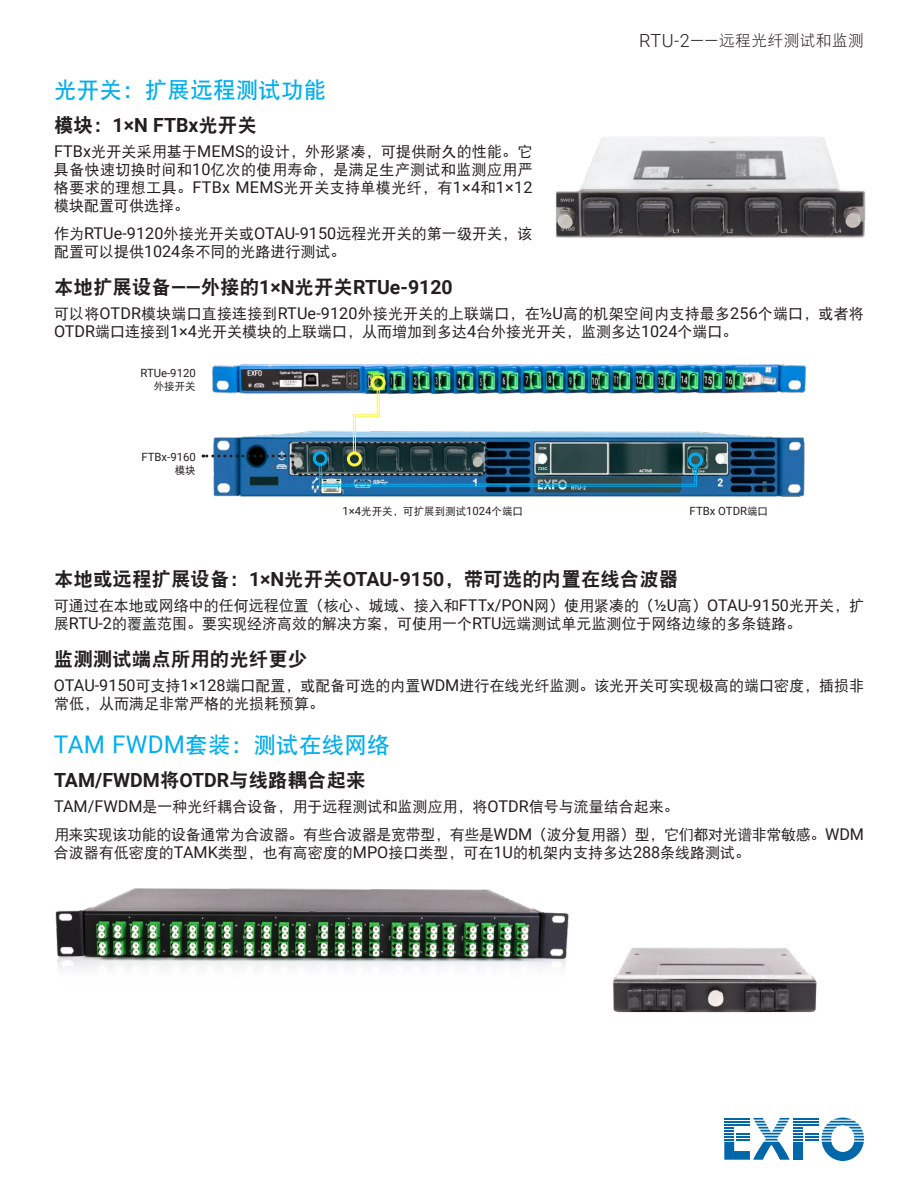
<style>
.page{position:relative;width:918px;height:1188px;background:#fff}
.page>*{position:absolute;margin:0;border:0;box-sizing:border-box;transform-origin:0 0}
.t1{font:22.5px "DF Hei W7";letter-spacing:.01em;color:#00aeef}
.t2{font:700 19.5px "Roboto";color:#231f20}
.t3{font:19.5px "DF Hei W9";color:#231f20}
.t4{font:15.75px "DF Hei W3";letter-spacing:.025em;color:#231f20}
.t5{font:15px/18px "DF Hei W5";color:#231f20}
.t6{font:15px/28.2px "DF Hei W5";letter-spacing:-.025em;color:#231f20}
.t7{font:11.4px "Roboto";color:#231f20}
.t8{font:10.5px "DF Hei W5";color:#231f20}
.s1{font-family:"Roboto";font-weight:300;font-size:18.15px}
.s2{font-family:"DF Hei W9";font-weight:400}
.s3{font-family:"Roboto";font-size:16.2px}
.s4{font-family:"Roboto";font-size:11.4px}
.s5{font-family:"DF Hei W5";font-size:10.5px}
.s6{font-family:"Roboto";font-weight:700}
.s7{font-family:"Roboto";font-size:24.3px}
</style>
<div class="page">
<svg style="left:724px;top:1118px;width:140px;height:43px"></svg>
<hr style="left:724px;top:1124px;width:26px;height:2px;background:#0068a9">
<img style="left:201px;top:431px;width:604px;height:66px">
<img style="left:212px;top:365px;width:594px;height:29px">
<div style="left:688px;top:453px;width:15px;height:15px;border:3px solid #00aeef;border-radius:50%"></div>
<img style="left:203px;top:388px;width:495px;height:99px">
<div style="left:347px;top:452px;width:15px;height:15px;border:3px solid #fff341;border-radius:50%"></div>
<div style="left:371px;top:375px;width:15px;height:15px;border:3px solid #fff341;border-radius:50%"></div>
<img style="left:55px;top:888px;width:514px;height:81px">
<img style="left:556px;top:137px;width:310px;height:101px">
<img style="left:613px;top:947px;width:204px;height:66px">
<p class="t4" style="left:639px;top:33px;width:226px"><span class="s1">RTU-2——</span>远程光纤测试和监测</p>
<h1 class="t1" style="left:54px;top:79px;width:274px">光开关：扩展远程测试功能</h1>
<h2 class="t2" style="left:54px;top:111px;width:204px"><span class="s2">模块：</span>1×N FTBx<span class="s2">光开关</span></h2>
<p class="t5" style="left:54px;top:142px;width:480px;text-align:justify"><span class="s3">FTBx</span>光开关采用基于<span class="s3">MEMS</span>的设计，外形紧凑，可提供耐久的性能。它具备快速切换时间和<span class="s3">10</span>亿次的使用寿命，是满足生产测试和监测应用严格要求的理想工具。<span class="s3">FTBx MEMS</span>光开关支持单模光纤，有<span class="s3">1×4</span>和<span class="s3">1×12</span>模块配置可供选择。</p>
<p class="t5" style="left:54px;top:224px;width:480px">作为<span class="s3">RTUe-9120</span>外接光开关或<span class="s3">OTAU-9150</span>远程光开关的第一级开关，该配置可以提供<span class="s3">1024</span>条不同的光路进行测试。</p>
<h2 class="t2" style="left:54px;top:273px;width:400px"><span class="s2">本地扩展设备</span>——<span class="s2">外接的</span>1×N<span class="s2">光开关</span>RTUe-9120</h2>
<p class="t5" style="left:54px;top:304px;width:811px">可以将<span class="s3">OTDR</span>模块端口直接连接到<span class="s3">RTUe-9120</span>外接光开关的上联端口，在<span class="s3">½U</span>高的机架空间内支持最多<span class="s3">256</span>个端口，或者将<br><span class="s3">OTDR</span>端口连接到<span class="s3">1×4</span>光开关模块的上联端口，从而增加到多达<span class="s3">4</span>台外接光开关，监测多达<span class="s3">1024</span>个端口。</p>
<p class="t7" style="left:141px;top:365px;width:57px">RTUe-9120</p>
<p class="t8" style="left:154px;top:381px;width:43px">外接开关</p>
<p class="t7" style="left:141px;top:449px;width:56px">FTBx-9160</p>
<p class="t8" style="left:175px;top:465px;width:22px">模块</p>
<p class="t8" style="left:342px;top:506px;width:182px"><span class="s4">1×4</span>光开关，可扩展到测试<span class="s4">1024</span>个端口</p>
<p class="t7" style="left:690px;top:503px;width:80px">FTBx OTDR<span class="s5">端口</span></p>
<h2 class="t3" style="left:54px;top:569px;width:626px">本地或远程扩展设备：<span class="s6">1×N</span>光开关<span class="s6">OTAU-9150</span>，带可选的内置在线合波器</h2>
<p class="t5" style="left:54px;top:596px;width:812px">可通过在本地或网络中的任何远程位置（核心、城域、接入和<span class="s3">FTTx/PON</span>网）使用紧凑的（<span class="s3">½U</span>高）<span class="s3">OTAU-9150</span>光开关，扩展<span class="s3">RTU-2</span>的覆盖范围。要实现经济高效的解决方案，可使用一个<span class="s3">RTU</span>远端测试单元监测位于网络边缘的多条链路。</p>
<h2 class="t3" style="left:54px;top:649px;width:255px">监测测试端点所用的光纤更少</h2>
<p class="t5" style="left:54px;top:676px;width:812px"><span class="s3">OTAU-9150</span>可支持<span class="s3">1×128</span>端口配置，或配备可选的内置<span class="s3">WDM</span>进行在线光纤监测。该光开关可实现极高的端口密度，插损非常低，从而满足非常严格的光损耗预算。</p>
<h1 class="t1" style="left:54px;top:734px;width:337px"><span class="s7">TAM FWDM</span>套装：测试在线网络</h1>
<h2 class="t2" style="left:54px;top:766px;width:313px">TAM/FWDM<span class="s2">将</span>OTDR<span class="s2">与线路耦合起来</span></h2>
<p class="t6" style="left:54px;top:792px;width:812px"><span class="s3">TAM/FWDM</span>是一种光纤耦合设备，用于远程测试和监测应用，将<span class="s3">OTDR</span>信号与流量结合起来。<br>用来实现该功能的设备通常为合波器。有些合波器是宽带型，有些是<span class="s3">WDM</span>（波分复用器）型，它们都对光谱非常敏感。<span class="s3">WDM</span></p>
<p class="t5" style="left:54px;top:844px;width:698px">合波器有低密度的<span class="s3">TAMK</span>类型，也有高密度的<span class="s3">MPO</span>接口类型，可在<span class="s3">1U</span>的机架内支持多达<span class="s3">288</span>条线路测试。</p>
</div>
